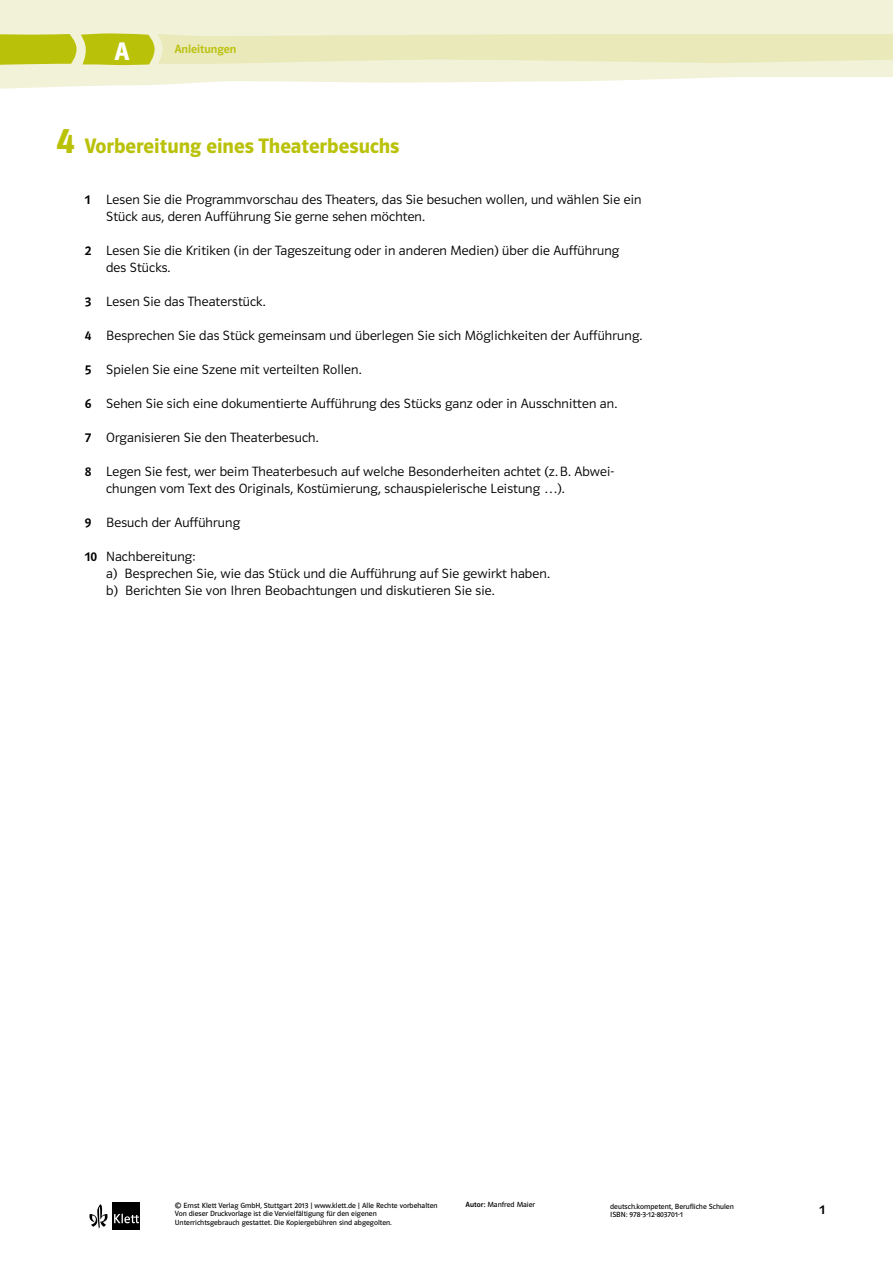
<style>
.page{position:relative;width:893px;height:1263px;background:#fff}
.page>*{position:absolute;margin:0;border:0;box-sizing:border-box;transform-origin:0 0}
.t1{font:37.5px "Polo ST11 K Hfett";color:#bac109}
.Kapitelbuchstabe{font:25.5px "Polo ST11 K Hfett";color:#fff}
.dk_Ü_2_Anhang_Anleit{font:21px "Polo ST11 K Hfett";color:#bac109}
.dk_A-A_TypA{font:13.5px/17px "Polo ST11 K Leicht";letter-spacing:.01em;color:#000}
.dk_A-A_a__blau_ohne{font:13.5px "Polo ST11 K Leicht";letter-spacing:.01em;color:#000}
.PDF{font:13.5px "Polo ST11 K Krftg";color:#000}
.Wo_bin_ich{font:12px "Polo ST11 K Krftg";color:#bac109}
.PDF-2{font:7.5px/8.9px "Polo ST11 K Buch";color:#000}
.s1{font-family:"Polo ST11 K Krftg"}
</style>
<div class="page">
<svg style="left:0;top:0;width:893px;height:89px;background:#f3f3de"></svg>
<div style="left:112px;top:1202px;width:28px;height:28px;background:#000"></div>
<svg style="left:114px;top:1213px;width:25px;height:10px"></svg>
<svg style="left:89px;top:1204px;width:19px;height:24px"></svg>
<svg style="left:0;top:33px;width:893px;height:32px;background:#e3e4a4"></svg>
<p class="Kapitelbuchstabe" style="left:114px;top:37px;width:17px">A</p>
<p class="Wo_bin_ich" style="left:174px;top:42px;width:64px">Anleitungen</p>
<p class="t1" style="left:56px;top:119px;width:20px">4</p>
<p class="dk_Ü_2_Anhang_Anleit" style="left:84px;top:134px;width:317px">Vorbereitung eines Theaterbesuchs</p>
<p class="dk_A-A_TypA" style="left:106px;top:191px;width:537px;text-indent:-21px"><span class="s1">1</span> Lesen Sie die Programmvorschau des Theaters, das Sie besuchen wollen, und wählen Sie ein<br>Stück aus, deren Aufführung Sie gerne sehen möchten.</p>
<p class="dk_A-A_TypA" style="left:106px;top:242px;width:515px;text-indent:-21px"><span class="s1">2</span> Lesen Sie die Kritiken (in der Tageszeitung oder in anderen Medien) über die Aufführung des Stücks.</p>
<p class="dk_A-A_TypA" style="left:85px;top:293px;width:182px"><span class="s1">3</span> Lesen Sie das Theaterstück.</p>
<p class="dk_A-A_TypA" style="left:85px;top:327px;width:559px"><span class="s1">4</span> Besprechen Sie das Stück gemeinsam und überlegen Sie sich Möglichkeiten der Aufführung.</p>
<p class="dk_A-A_TypA" style="left:85px;top:361px;width:278px"><span class="s1">5</span> Spielen Sie eine Szene mit verteilten Rollen.</p>
<p class="dk_A-A_TypA" style="left:85px;top:395px;width:534px"><span class="s1">6</span> Sehen Sie sich eine dokumentierte Aufführung des Stücks ganz oder in Ausschnitten an.</p>
<p class="dk_A-A_TypA" style="left:85px;top:429px;width:235px"><span class="s1">7</span> Organisieren Sie den Theaterbesuch.</p>
<p class="dk_A-A_TypA" style="left:106px;top:463px;width:510px;text-indent:-21px"><span class="s1">8</span> Legen Sie fest, wer beim Theaterbesuch auf welche Besonderheiten achtet (z.B. Abwei&shy;chungen vom Text des Originals, Kostümierung, schauspielerische Leistung …).</p>
<p class="dk_A-A_TypA" style="left:85px;top:514px;width:157px"><span class="s1">9</span> Besuch der Aufführung</p>
<p class="dk_A-A_TypA" style="left:85px;top:548px;width:112px"><span class="s1">10</span> Nachbereitung:</p>
<p class="dk_A-A_a__blau_ohne" style="left:106px;top:566px;width:445px">a) Besprechen Sie, wie das Stück und die Aufführung auf Sie gewirkt haben.</p>
<p class="dk_A-A_a__blau_ohne" style="left:106px;top:583px;width:390px">b) Berichten Sie von Ihren Beobachtungen und diskutieren Sie sie.</p>
<p class="PDF-2" style="left:466px;top:1200px;width:71px"><span class="s1">Autor:</span> Manfred Maier</p>
<p class="PDF-2" style="left:175px;top:1201px;width:264px">© Ernst Klett Verlag GmbH, Stuttgart 2013 | www.klett.de | Alle Rechte vorbehalten<br>Von dieser Druckvorlage ist die Vervielfältigung für den eigenen<br>Unterrichtsgebrauch gestattet. Die Kopiergebühren sind abgegolten.</p>
<p class="PDF" style="left:819px;top:1202px;width:7px">1</p>
<p class="PDF-2" style="left:610px;top:1202px;width:125px">deutsch.kompetent, Berufliche Schulen</p>
<p class="PDF-2" style="left:610px;top:1210px;width:74px">ISBN: 978-3-12-803701-1</p>
</div>
